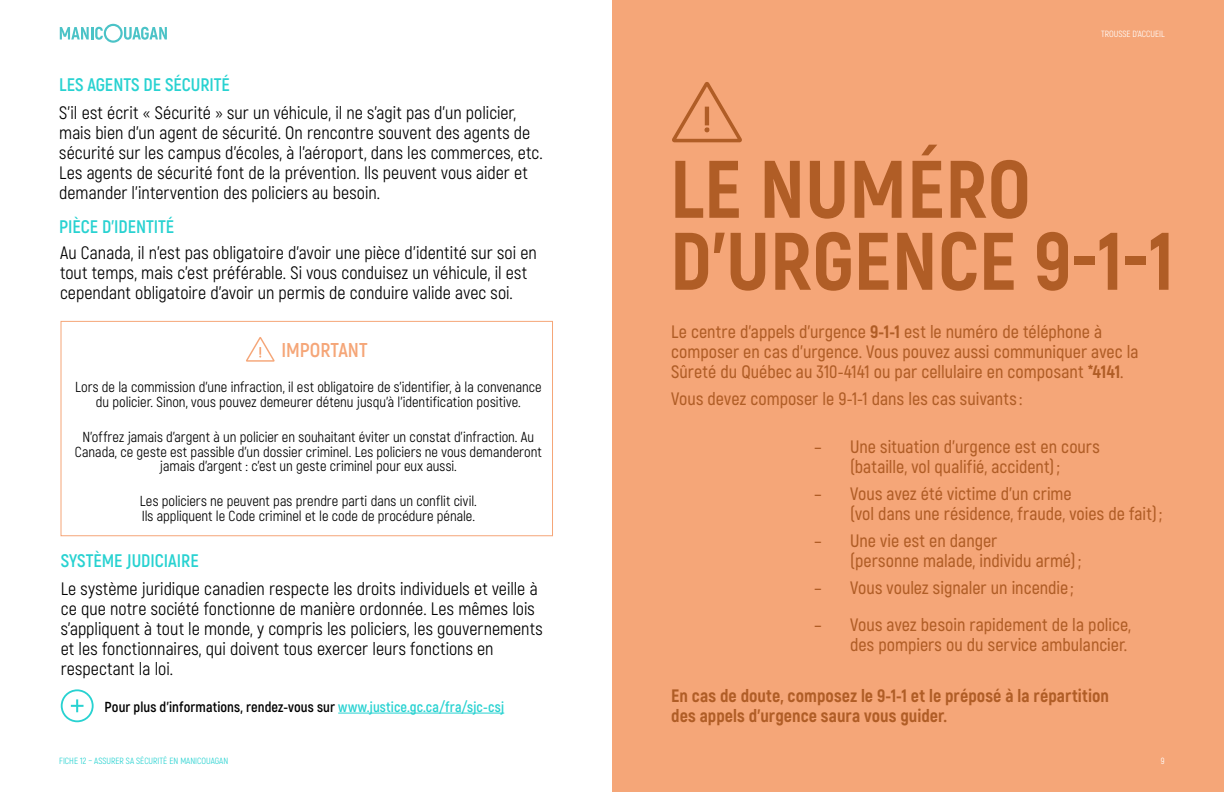
<style>
.page{position:relative;width:1224px;height:792px;background:#fff}
.page>*{position:absolute;margin:0;border:0;box-sizing:border-box;transform-origin:0 0}
.t1{font:800 81.4px/72px "Akrobat";letter-spacing:.005em;color:#b05d26}
.t2{font:700 20px "Akrobat";color:#f5a678}
.t3{font:700 18.2px "Akrobat";color:#28d2d1}
.t4{font:18px/20px "Akrobat";color:#000}
.t5{font:600 18px/20px "Akrobat";color:#b05d26}
.t6{font:800 18px/20px "Akrobat";letter-spacing:.005em;color:#b05d26}
.t7{font:14.5px/14.9px "Akrobat";color:#000;text-align:center}
.t8{font:700 14.5px "Akrobat";letter-spacing:.01em;color:#000}
.t9{font:9px "Akrobat";color:#28d2d1}
.t10{font:9px "Akrobat";color:#fff}
.s1{color:#28d2d1}
.s2{font-weight:800}
</style>
<div class="page">
<svg style="left:60px;top:24px;width:107px;height:19px"></svg>
<div style="left:61px;top:321px;width:492px;height:215px;border:1px solid #f5a678"></div>
<svg style="left:246px;top:337px;width:29px;height:25px"></svg>
<svg style="left:71px;top:699px;width:13px;height:13px"></svg>
<div style="left:61px;top:689px;width:33px;height:33px;border:2px solid #28d2d1;border-radius:50%"></div>
<hr style="left:338px;top:713px;width:166px;height:1px;background:#28d2d1">
<div style="left:612px;top:0;width:612px;height:792px;background:#f5a678"></div>
<svg style="left:672px;top:82px;width:70px;height:60px"></svg>
<p class="t3" style="left:59px;top:74px;width:172px">LES AGENTS DE SÉCURITÉ</p>
<p class="t4" style="left:59px;top:103px;width:485px">S’il est écrit « Sécurité » sur un véhicule, il ne s’agit pas d’un policier, mais bien d’un agent de sécurité. On rencontre souvent des agents de sécurité sur les campus d’écoles, à l’aéroport, dans les commerces, etc.<br>Les agents de sécurité font de la prévention. Ils peuvent vous aider et demander l’intervention des policiers au besoin.</p>
<p class="t3" style="left:59px;top:215px;width:117px">PIÈCE D’IDENTITÉ</p>
<p class="t4" style="left:60px;top:243px;width:478px">Au Canada, il n’est pas obligatoire d’avoir une pièce d’identité sur soi en tout temps, mais c’est préférable. Si vous conduisez un véhicule, il est cependant obligatoire d’avoir un permis de conduire valide avec soi.</p>
<p class="t2" style="left:281px;top:338px;width:88px">IMPORTANT</p>
<p class="t7" style="left:75px;top:379px;width:468px">Lors de la commission d’une infraction, il est obligatoire de s’identifier, à la convenance du policier. Sinon, vous pouvez demeurer détenu jusqu’à l’identification positive.</p>
<p class="t7" style="left:75px;top:429px;width:468px">N’offrez jamais d’argent à un policier en souhaitant éviter un constat d’infraction. Au<br>Canada, ce geste est passible d’un dossier criminel. Les policiers ne vous demanderont jamais d’argent : c’est un geste criminel pour eux aussi.</p>
<p class="t7" style="left:140px;top:494px;width:338px;text-align:left">Les policiers ne peuvent pas prendre parti dans un conflit civil.<br>Ils appliquent le Code criminel et le code de procédure pénale.</p>
<p class="t3" style="left:61px;top:550px;width:140px">SYSTÈME JUDICIAIRE</p>
<p class="t4" style="left:61px;top:579px;width:483px">Le système juridique canadien respecte les droits individuels et veille à ce que notre société fonctionne de manière ordonnée. Les mêmes lois s’appliquent à tout le monde, y compris les policiers, les gouvernements et les fonctionnaires, qui doivent tous exercer leurs fonctions en respectant la loi.</p>
<p class="t8" style="left:105px;top:698px;width:401px">Pour plus d’informations, rendez-vous sur <span class="s1">www.justice.gc.ca/fra/sjc-csj</span></p>
<p class="t9" style="left:59px;top:756px;width:170px">FICHE 12 – ASSURER SA SÉCURITÉ EN MANICOUAGAN</p>
<p class="t10" style="left:1101px;top:29px;width:65px">TROUSSE D’ACCUEIL</p>
<h1 class="t1" style="left:670px;top:153px;width:505px">LE NUMÉRO<br>D’URGENCE 9-1-1</h1>
<p class="t5" style="left:671px;top:322px;width:469px">Le centre d’appels d’urgence <span class="s2">9-1-1</span> est le numéro de téléphone à composer en cas d’urgence. Vous pouvez aussi communiquer avec la<br>Sûreté du Québec au 310-4141 ou par cellulaire en composant <span class="s2">*4141</span>.</p>
<p class="t5" style="left:671px;top:389px;width:353px">Vous devez composer le 9-1-1 dans les cas suivants :</p>
<p class="t5" style="left:814px;top:437px;width:287px;text-align:center">– Une situation d’urgence est en cours (bataille, vol qualifié, accident);</p>
<p class="t5" style="left:850px;top:484px;width:314px;text-indent:-36px">– Vous avez été victime d’un crime<br>(vol dans une résidence, fraude, voies de fait);</p>
<p class="t5" style="left:850px;top:531px;width:232px;text-indent:-36px">– Une vie est en danger<br>(personne malade, individu armé);</p>
<p class="t5" style="left:814px;top:578px;width:261px">– Vous voulez signaler un incendie ;</p>
<p class="t5" style="left:814px;top:615px;width:318px;text-align:right">– Vous avez besoin rapidement de la police, des pompiers ou du service ambulancier.</p>
<p class="t6" style="left:671px;top:686px;width:439px">En cas de doute, composez le 9-1-1 et le préposé à la répartition des appels d’urgence saura vous guider.</p>
<p class="t10" style="left:1161px;top:756px;width:5px">9</p>
</div>
